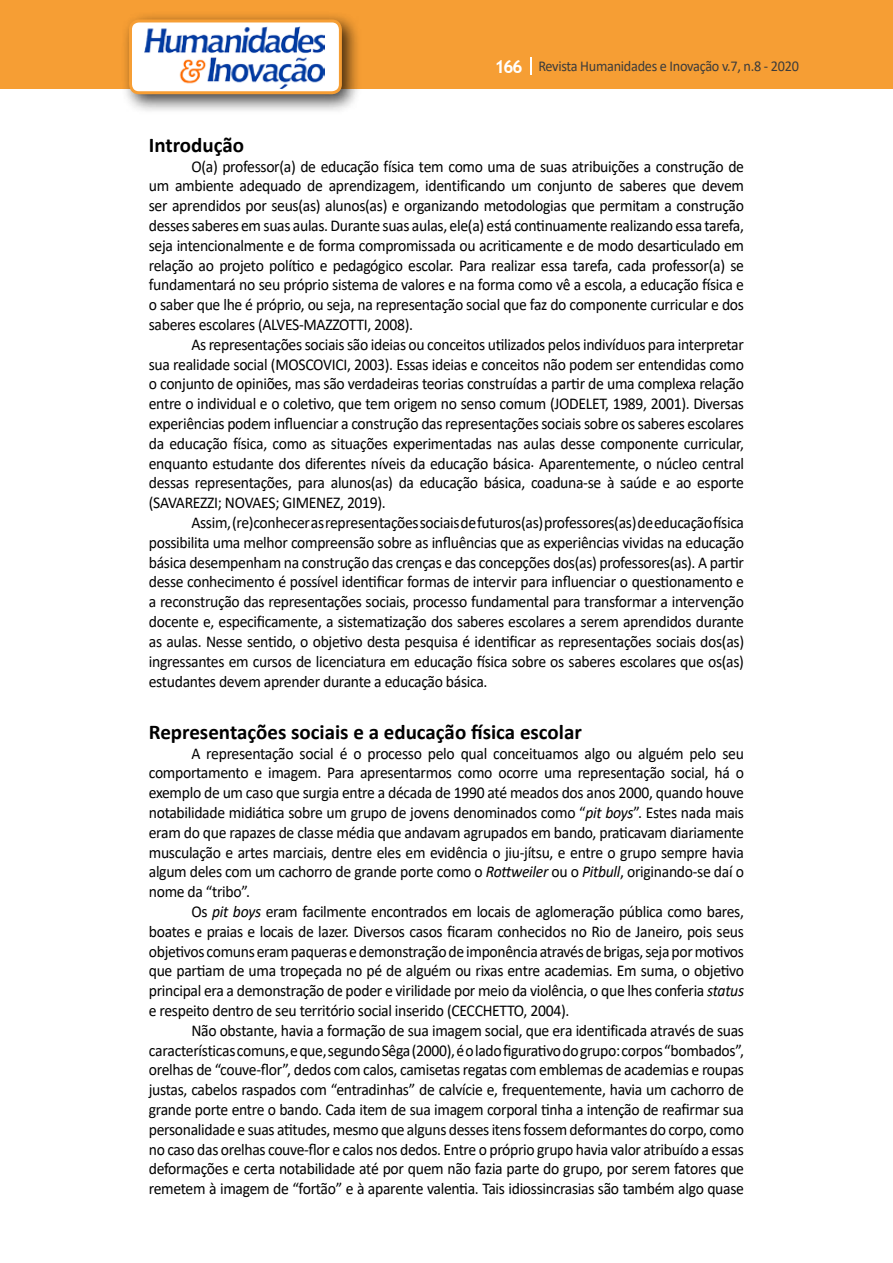
<style>
.page{position:relative;width:893px;height:1263px;background:#fff}
.page>*{position:absolute;margin:0;border:0;box-sizing:border-box;transform-origin:0 0}
.t1{font:700 21px "Calibri";color:#000}
.t2{font:16.5px/19.8px "Calibri";letter-spacing:-.02em;color:#000;text-align:justify;scale:.95 1}
.t3{font:15px "Calibri";letter-spacing:-.02em;color:#3c3c3b;scale:.95 1}
.s1{font-family:"Trebuchet MS";font-weight:700;font-size:18px;color:#fff}
.s2{font-style:italic}
</style>
<div class="page">
<div style="left:0;top:0;width:893px;height:88px;background:#f69e34"></div>
<svg style="left:530px;top:57px;width:2px;height:18px"></svg>
<div style="left:121px;top:11px;width:241px;height:103px;background:#000;opacity:.75"></div>
<div style="left:130px;top:21px;width:210px;height:72px;background:#fff;border-radius:9px"></div>
<img style="left:144px;top:27px;width:181px;height:62px">
<div style="left:129px;top:19px;width:213px;height:75px;border:3px solid #f69e34;border-radius:9px"></div>
<p class="t3" style="left:495px;top:56px;width:322px"><span class="s1">166</span> Revista Humanidades e Inovação v.7, n.8 - 2020</p>
<p class="t1" style="left:149px;top:130px;width:97px">Introdução</p>
<p class="t2" style="left:149px;top:156px;width:628px;text-indent:43px">O(a) professor(a) de educação física tem como uma de suas atribuições a construção de um ambiente adequado de aprendizagem, identificando um conjunto de saberes que devem ser aprendidos por seus(as) alunos(as) e organizando metodologias que permitam a construção desses saberes em suas aulas. Durante suas aulas, ele(a) está continuamente realizando essa tarefa, seja intencionalmente e de forma compromissada ou acriticamente e de modo desarticulado em relação ao projeto político e pedagógico escolar. Para realizar essa tarefa, cada professor(a) se fundamentará no seu próprio sistema de valores e na forma como vê a escola, a educação física e o saber que lhe é próprio, ou seja, na representação social que faz do componente curricular e dos saberes escolares (ALVES-MAZZOTTI, 2008).</p>
<p class="t2" style="left:149px;top:334px;width:628px;text-indent:43px">As representações sociais são ideias ou conceitos utilizados pelos indivíduos para interpretar sua realidade social (MOSCOVICI, 2003). Essas ideias e conceitos não podem ser entendidas como o conjunto de opiniões, mas são verdadeiras teorias construídas a partir de uma complexa relação entre o individual e o coletivo, que tem origem no senso comum (JODELET, 1989, 2001). Diversas experiências podem influenciar a construção das representações sociais sobre os saberes escolares da educação física, como as situações experimentadas nas aulas desse componente curricular, enquanto estudante dos diferentes níveis da educação básica. Aparentemente, o núcleo central dessas representações, para alunos(as) da educação básica, coaduna-se à saúde e ao esporte (SAVAREZZI; NOVAES; GIMENEZ, 2019).</p>
<p class="t2" style="left:149px;top:512px;width:628px;text-indent:43px">Assim, (re)conhecer as representações sociais de futuros(as) professores(as) de educação física possibilita uma melhor compreensão sobre as influências que as experiências vividas na educação básica desempenham na construção das crenças e das concepções dos(as) professores(as). A partir desse conhecimento é possível identificar formas de intervir para influenciar o questionamento e a reconstrução das representações sociais, processo fundamental para transformar a intervenção docente e, especificamente, a sistematização dos saberes escolares a serem aprendidos durante as aulas. Nesse sentido, o objetivo desta pesquisa é identificar as representações sociais dos(as) ingressantes em cursos de licenciatura em educação física sobre os saberes escolares que os(as) estudantes devem aprender durante a educação básica.</p>
<p class="t1" style="left:149px;top:717px;width:435px">Representações sociais e a educação física escolar</p>
<p class="t2" style="left:149px;top:743px;width:628px;text-indent:43px">A representação social é o processo pelo qual conceituamos algo ou alguém pelo seu comportamento e imagem. Para apresentarmos como ocorre uma representação social, há o exemplo de um caso que surgia entre a década de 1990 até meados dos anos 2000, quando houve notabilidade midiática sobre um grupo de jovens denominados como “<span class="s2">pit boys</span>”. Estes nada mais eram do que rapazes de classe média que andavam agrupados em bando, praticavam diariamente musculação e artes marciais, dentre eles em evidência o jiu-jítsu, e entre o grupo sempre havia algum deles com um cachorro de grande porte como o <span class="s2">Rottweiler</span> ou o <span class="s2">Pitbull</span>, originando-se daí o nome da “tribo”.</p>
<p class="t2" style="left:149px;top:901px;width:628px;text-indent:43px">Os <span class="s2">pit boys</span> eram facilmente encontrados em locais de aglomeração pública como bares, boates e praias e locais de lazer. Diversos casos ficaram conhecidos no Rio de Janeiro, pois seus objetivos comuns eram paqueras e demonstração de imponência através de brigas, seja por motivos que partiam de uma tropeçada no pé de alguém ou rixas entre academias. Em suma, o objetivo principal era a demonstração de poder e virilidade por meio da violência, o que lhes conferia <span class="s2">status </span>e respeito dentro de seu território social inserido (CECCHETTO, 2004).</p>
<p class="t2" style="left:149px;top:1020px;width:628px;text-indent:43px">Não obstante, havia a formação de sua imagem social, que era identificada através de suas características comuns, e que, segundo Sêga (2000), é o lado figurativo do grupo: corpos “bombados”, orelhas de “couve-flor”, dedos com calos, camisetas regatas com emblemas de academias e roupas justas, cabelos raspados com “entradinhas” de calvície e, frequentemente, havia um cachorro de grande porte entre o bando. Cada item de sua imagem corporal tinha a intenção de reafirmar sua personalidade e suas atitudes, mesmo que alguns desses itens fossem deformantes do corpo, como no caso das orelhas couve-flor e calos nos dedos. Entre o próprio grupo havia valor atribuído a essas deformações e certa notabilidade até por quem não fazia parte do grupo, por serem fatores que remetem à imagem de “fortão” e à aparente valentia. Tais idiossincrasias são também algo quase</p>
</div>
